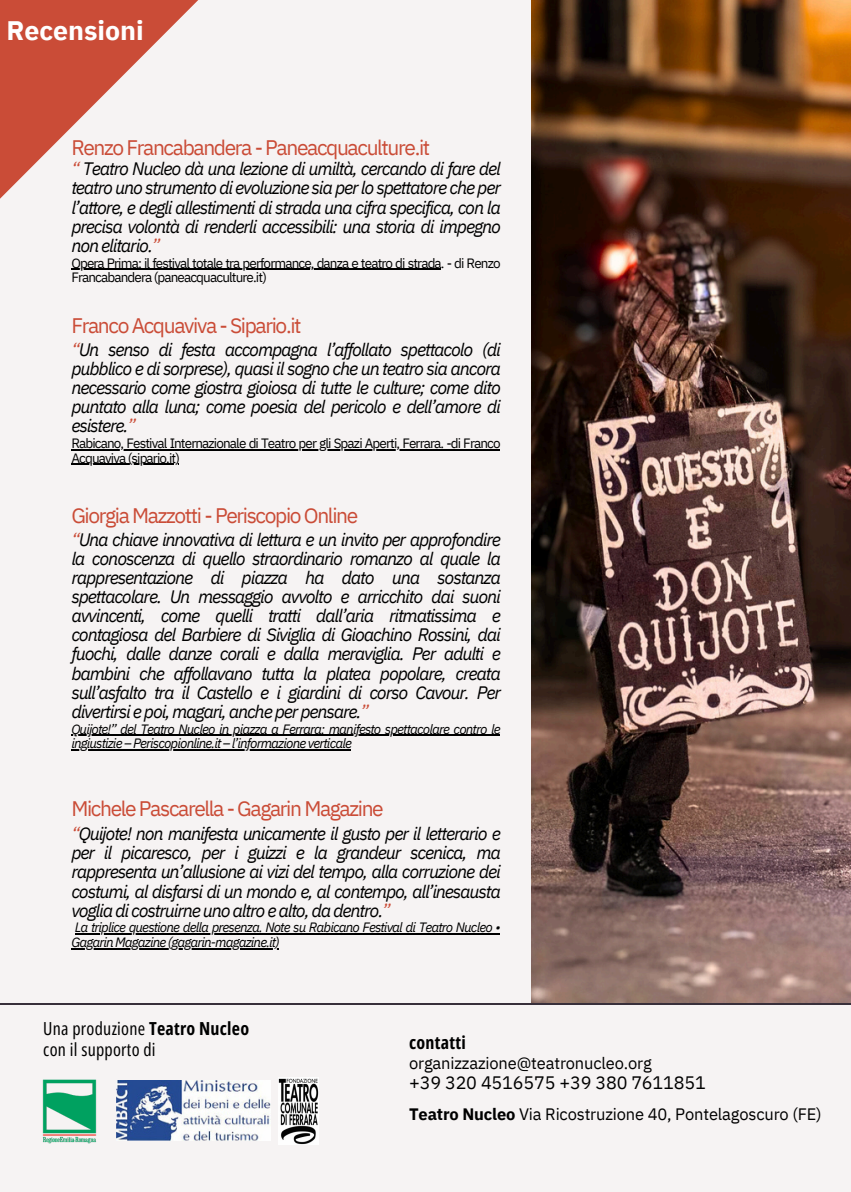
<style>
.page{position:relative;width:851px;height:1192px;background:#fff}
.page>*{position:absolute;margin:0;border:0;box-sizing:border-box;transform-origin:0 0}
.t1{font:700 26.7px "IBM Plex Sans";color:#fff}
.t2{font:21px "IBM Plex Sans";letter-spacing:-.065em;color:#ca4c37}
.t3{font:italic 18px/19.2px "IBM Plex Sans";letter-spacing:-.065em;color:#000;text-align:justify}
.t4{font:18px/21.3px "Open Sans Condensed";letter-spacing:.015em;color:#000}
.t5{font:18px "IBM Plex Sans";letter-spacing:-.01em;color:#000}
.t6{font:700 18px "Open Sans Condensed";letter-spacing:.015em;color:#000}
.t7{font:16.5px "IBM Plex Sans";letter-spacing:-.01em;color:#000}
.t8{font:italic 13.5px/14.7px "IBM Plex Sans";letter-spacing:-.065em;color:#000}
.t9{font:13.5px/14.7px "IBM Plex Sans";letter-spacing:-.065em;color:#000}
.s1{color:#ca4c37}
.s2{font-weight:700}
</style>
<div class="page">
<div style="left:0;top:0;width:850px;height:1191px;background:#f6f3f3"></div>
<img style="left:531px;top:0;width:319px;height:1002px">
<hr style="left:0;top:1002px;width:850px;height:2px;background:#382f3a">
<img style="left:42px;top:1079px;width:55px;height:65px">
<img style="left:116px;top:1080px;width:155px;height:60px">
<svg style="left:0;top:0;width:198px;height:199px"></svg>
<img style="left:278px;top:1077px;width:40px;height:67px">
<hr style="left:71px;top:269px;width:370px;height:1px;background:#000">
<hr style="left:71px;top:449px;width:429px;height:1px;background:#000">
<hr style="left:71px;top:464px;width:108px;height:1px;background:#000">
<hr style="left:71px;top:734px;width:429px;height:1px;background:#000">
<hr style="left:71px;top:749px;width:280px;height:1px;background:#000">
<hr style="left:75px;top:933px;width:425px;height:1px;background:#000">
<hr style="left:71px;top:948px;width:208px;height:1px;background:#000">
<p class="t1" style="left:7px;top:12px;width:139px">Recensioni</p>
<p class="t2" style="left:71px;top:133px;width:360px">Renzo Francabandera - Paneacquaculture.it</p>
<h2 class="t3" style="left:71px;top:159px;width:431px"><span class="s1">“</span> Teatro Nucleo dà una lezione di umiltà, cercando di fare del teatro uno strumento di evoluzione sia per lo spettatore che per l’attore, e degli allestimenti di strada una cifra specifica, con la precisa volontà di renderli accessibili: una storia di impegno non elitario.<span class="s1">”</span></h2>
<p class="t9" style="left:71px;top:255px;width:431px">Opera Prima: il festival totale tra performance, danza e teatro di strada. - di Renzo<br>Francabandera (paneacquaculture.it)</p>
<p class="t2" style="left:71px;top:311px;width:232px">Franco Acquaviva - Sipario.it</p>
<p class="t3" style="left:71px;top:339px;width:431px"><span class="s1">“</span>Un senso di festa accompagna l’affollato spettacolo (di pubblico e di sorprese), quasi il sogno che un teatro sia ancora necessario come giostra gioiosa di tutte le culture; come dito puntato alla luna; come poesia del pericolo e dell’amore di esistere.<span class="s1">”</span></p>
<p class="t9" style="left:71px;top:435px;width:431px">Rabicano, Festival Internazionale di Teatro per gli Spazi Aperti, Ferrara. -di Franco</p>
<p class="t9" style="left:71px;top:450px;width:110px">Acquaviva (sipario.it)</p>
<p class="t2" style="left:71px;top:501px;width:288px">Giorgia Mazzotti - Periscopio Online</p>
<p class="t3" style="left:71px;top:529px;width:431px"><span class="s1">“</span>Una chiave innovativa di lettura e un invito per approfondire la conoscenza di quello straordinario romanzo al quale la rappresentazione di piazza ha dato una sostanza spettacolare. Un messaggio avvolto e arricchito dai suoni avvincenti, come quelli tratti dall’aria ritmatissima e contagiosa del Barbiere di Siviglia di Gioachino Rossini, dai fuochi, dalle danze corali e dalla meraviglia. Per adulti e bambini che affollavano tutta la platea popolare, creata sull’asfalto tra il Castello e i giardini di corso Cavour. Per divertirsi e poi, magari, anche per pensare.<span class="s1">”</span></p>
<p class="t8" style="left:71px;top:721px;width:431px">Quijote!” del Teatro Nucleo in piazza a Ferrara: manifesto spettacolare contro le</p>
<p class="t8" style="left:71px;top:735px;width:282px">ingiustizie – Periscopionline.it – l’informazione verticale</p>
<p class="t2" style="left:71px;top:794px;width:314px">Michele Pascarella - Gagarin Magazine</p>
<p class="t3" style="left:71px;top:823px;width:431px"><span class="s1">“</span>Quijote! non manifesta unicamente il gusto per il letterario e per il picaresco, per i guizzi e la grandeur scenica, ma rappresenta un’allusione ai vizi del tempo, alla corruzione dei costumi, al disfarsi di un mondo e, al contempo, all’inesausta voglia di costruirne uno altro e alto, da dentro.<span class="s1">”</span></p>
<p class="t8" style="left:71px;top:920px;width:431px">La triplice questione della presenza. Note su Rabicano Festival di Teatro Nucleo •<br>Gagarin Magazine (gagarin-magazine.it)</p>
<h2 class="t4" style="left:43px;top:1017px;width:207px">Una produzione <span class="s2">Teatro Nucleo </span>con il supporto di</h2>
<p class="t6" style="left:409px;top:1029px;width:58px">contatti</p>
<p class="t7" style="left:409px;top:1052px;width:244px">organizzazione@teatronucleo.org</p>
<h2 class="t5" style="left:409px;top:1070px;width:298px">+39 320 4516575 +39 380 7611851</h2>
<p class="t7" style="left:409px;top:1102px;width:414px"><span class="s2">Teatro Nucleo</span> Via Ricostruzione 40, Pontelagoscuro (FE)</p>
</div>
